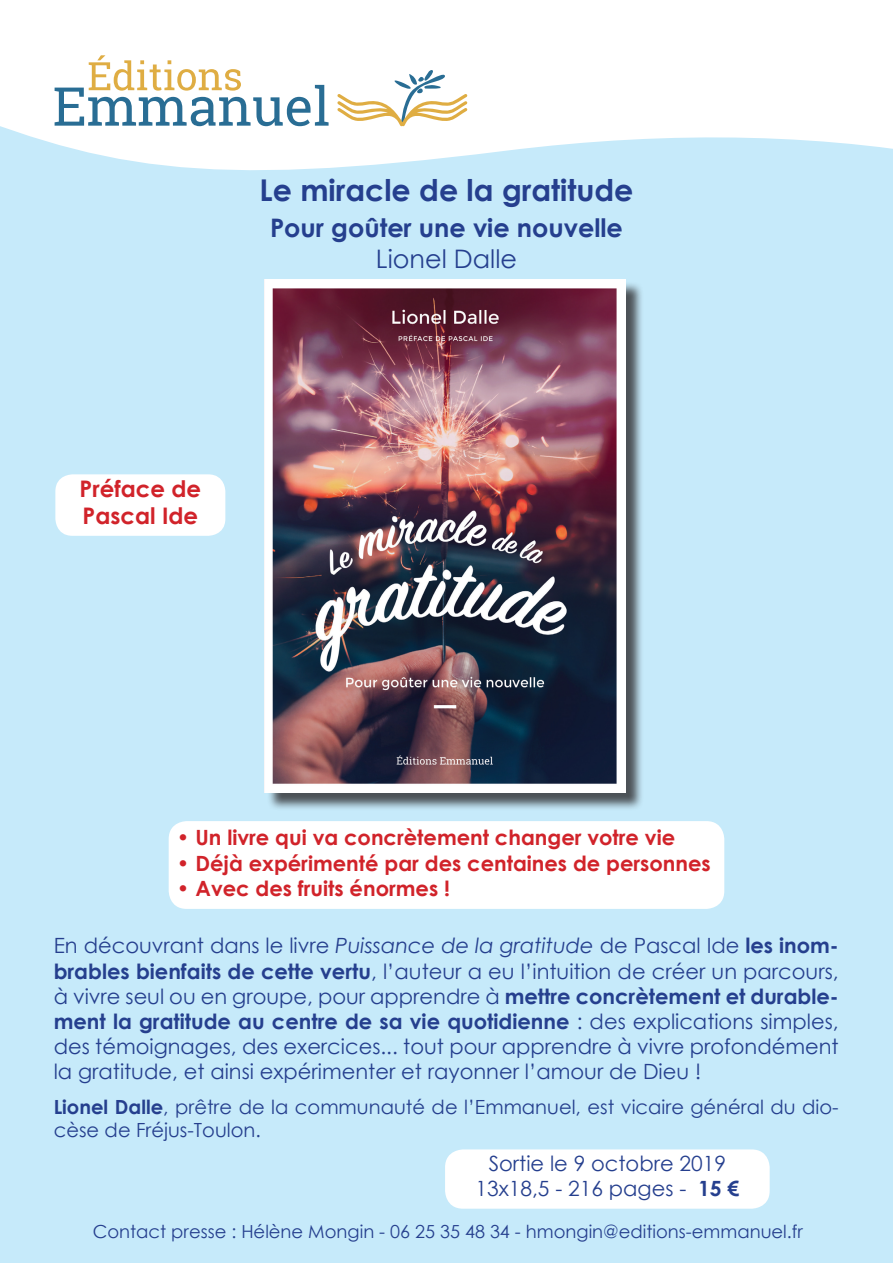
<style>
.page{position:relative;width:893px;height:1263px;background:#fff}
.page>*{position:absolute;margin:0;border:0;box-sizing:border-box;transform-origin:0 0}
.t1{font:700 30px "Century Gothic";color:#253f8e}
.t2{font:700 25.5px "Century Gothic";color:#253f8e}
.t3{font:25.5px "Century Gothic";color:#253f8e}
.t4{font:700 22.8px "Century Gothic";color:#d1232a}
.t5{font:21px/25.2px "Century Gothic";color:#253f8e;text-align:justify}
.t6{font:700 21px "Century Gothic";color:#d1232a}
.t7{font:19.5px/23.4px "Century Gothic";color:#253f8e}
.t8{font:18px "Century Gothic";color:#253f8e}
.s1{font-style:italic}
.s2{font-weight:700}
</style>
<div class="page">
<div style="left:0;top:17px;width:893px;height:1246px;background:#c6eafa"></div>
<svg style="left:0;top:17px;width:893px;height:154px;fill:#fff"></svg>
<svg style="left:336px;top:60px;width:131px;height:66px;background:#efebde"></svg>
<svg style="left:53px;top:48px;width:276px;height:78px;background:#d9e1e0"></svg>
<div style="left:267px;top:281px;width:377px;height:530px;background:#231f20;opacity:.75"></div>
<img style="left:265px;top:279px;width:360px;height:513px">
<div style="left:169px;top:821px;width:555px;height:88px;background:#fff;border-radius:18px"></div>
<div style="left:445px;top:1149px;width:325px;height:60px;background:#fff;border-radius:18px"></div>
<div style="left:55px;top:474px;width:170px;height:62px;background:#fff;border-radius:17px"></div>
<p class="t1" style="left:260px;top:167px;width:375px">Le miracle de la gratitude</p>
<p class="t2" style="left:270px;top:208px;width:354px">Pour goûter une vie nouvelle</p>
<p class="t3" style="left:376px;top:241px;width:143px">Lionel Dalle</p>
<p class="t4" style="left:80px;top:471px;width:123px">Préface de</p>
<p class="t4" style="left:83px;top:499px;width:117px">Pascal Ide</p>
<p class="t6" style="left:177px;top:822px;width:500px">• Un livre qui va concrètement changer votre vie</p>
<p class="t6" style="left:177px;top:847px;width:535px">• Déjà expérimenté par des centaines de personnes</p>
<p class="t6" style="left:177px;top:872px;width:275px">• Avec des fruits énormes !</p>
<p class="t5" style="left:54px;top:933px;width:786px">En découvrant dans le livre <span class="s1">Puissance de la gratitude</span> de Pascal Ide <span class="s2">les inom&shy;brables bienfaits de cette vertu</span>, l’auteur a eu l’intuition de créer un parcours, à vivre seul ou en groupe, pour apprendre à <span class="s2">mettre concrètement et durable&shy;ment la gratitude au centre de sa vie quotidienne</span> : des explications simples, des témoignages, des exercices... tout pour apprendre à vivre profondément la gratitude, et ainsi expérimenter et rayonner l’amour de Dieu !</p>
<p class="t7" style="left:54px;top:1094px;width:786px"><span class="s2">Lionel Dalle</span>, prêtre de la communauté de l’Emmanuel, est vicaire général du dio&shy;cèse de Fréjus-Toulon.</p>
<p class="t5" style="left:489px;top:1151px;width:239px">Sortie le 9 octobre 2019</p>
<p class="t5" style="left:475px;top:1176px;width:265px">13x18,5 - 216 pages - <span class="s2">15 €</span></p>
<p class="t8" style="left:93px;top:1219px;width:712px">Contact presse : Hélène Mongin - 06 25 35 48 34 - hmongin@editions-emmanuel.fr</p>
</div>
